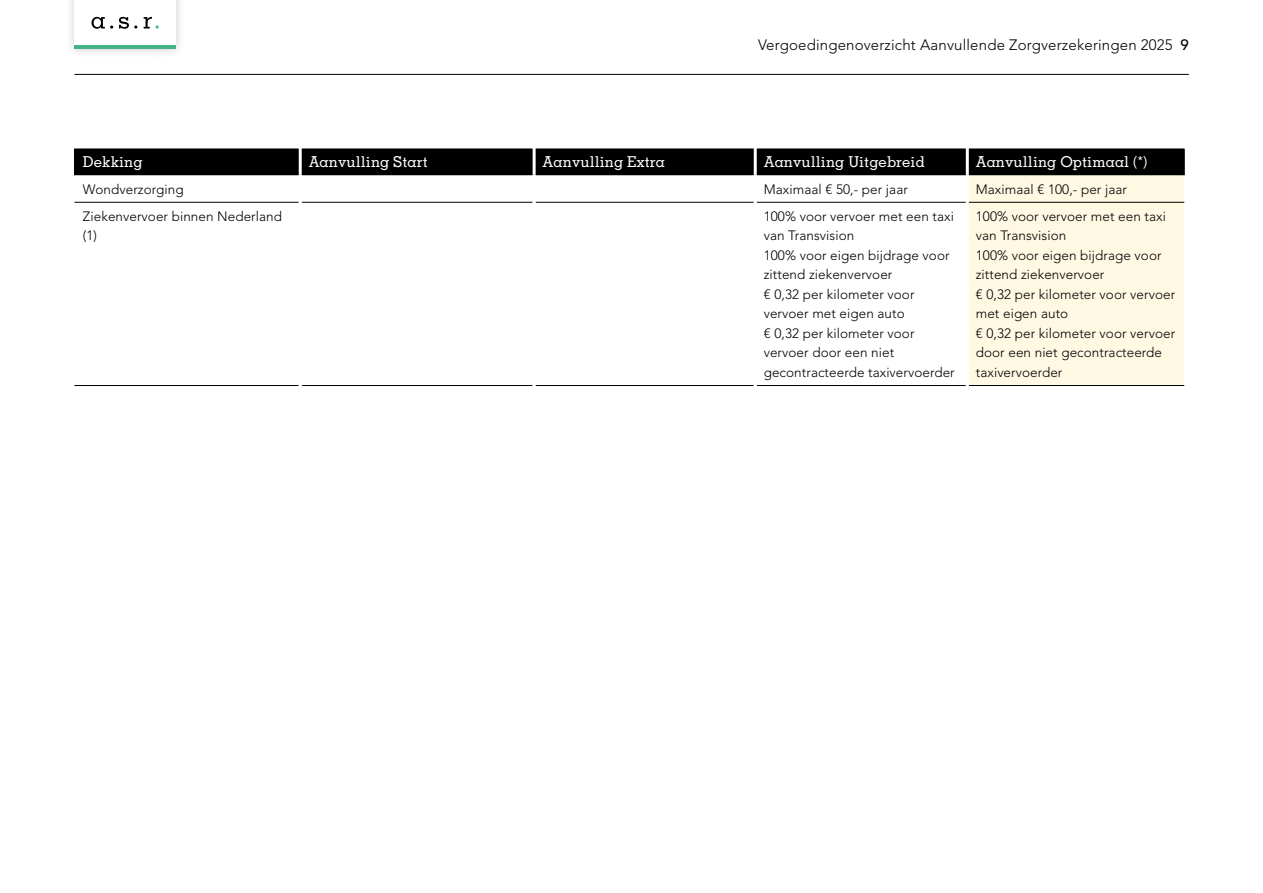
<style>
.page{position:relative;width:1263px;height:893px;background:#fff}
.page>*{position:absolute;margin:0;border:0;box-sizing:border-box;transform-origin:0 0}
.t1{font:500 15px "Memphis LT Std";letter-spacing:.005em;color:#fff}
.t2{font:300 15px "Avenir LT Std";letter-spacing:.01em;color:#000}
.t3{font:300 13.5px/19.5px "Avenir LT Std";letter-spacing:.005em;color:#000}
.s1{font-weight:500}
</style>
<div class="page">
<div style="left:969px;top:175px;width:215px;height:210px;background:#fff8e3"></div>
<div style="left:74px;top:149px;width:1111px;height:26px;background:#000"></div>
<hr style="left:299px;top:149px;width:3px;height:25px;background:#fff">
<hr style="left:533px;top:149px;width:3px;height:25px;background:#fff">
<hr style="left:754px;top:149px;width:3px;height:25px;background:#fff">
<hr style="left:966px;top:149px;width:3px;height:25px;background:#fff">
<hr style="left:75px;top:174px;width:224px;height:1px;background:#000">
<hr style="left:302px;top:174px;width:231px;height:1px;background:#000">
<hr style="left:536px;top:174px;width:218px;height:1px;background:#000">
<hr style="left:757px;top:174px;width:209px;height:1px;background:#000">
<hr style="left:969px;top:174px;width:215px;height:1px;background:#000">
<hr style="left:74px;top:385px;width:225px;height:1px;background:#000">
<hr style="left:302px;top:385px;width:231px;height:1px;background:#000">
<hr style="left:536px;top:385px;width:218px;height:1px;background:#000">
<hr style="left:757px;top:385px;width:209px;height:1px;background:#000">
<hr style="left:969px;top:385px;width:215px;height:1px;background:#000">
<hr style="left:74px;top:202px;width:225px;height:1px;background:#000">
<hr style="left:302px;top:202px;width:231px;height:1px;background:#000">
<hr style="left:536px;top:202px;width:218px;height:1px;background:#000">
<hr style="left:757px;top:202px;width:209px;height:1px;background:#000">
<hr style="left:969px;top:202px;width:215px;height:1px;background:#000">
<hr style="left:299px;top:174px;width:3px;height:28px;background:#fff">
<hr style="left:533px;top:174px;width:3px;height:28px;background:#fff">
<hr style="left:754px;top:174px;width:3px;height:28px;background:#fff">
<hr style="left:966px;top:174px;width:3px;height:28px;background:#fff">
<div style="left:64px;top:0;width:122px;height:59px;background:#000;opacity:.2"></div>
<div style="left:74px;top:0;width:102px;height:49px;background:#fff"></div>
<svg style="left:144px;top:17px;width:15px;height:12px"></svg>
<svg style="left:92px;top:17px;width:21px;height:12px"></svg>
<svg style="left:119px;top:17px;width:18px;height:12px"></svg>
<hr style="left:74px;top:46px;width:102px;height:3px;background:#45b385">
<hr style="left:74px;top:74px;width:1115px;height:1px;background:#000">
<p class="t2" style="left:758px;top:36px;width:432px">Vergoedingenoverzicht Aanvullende Zorgverzekeringen 2025 <span class="s1">9</span></p>
<p class="t1" style="left:83px;top:153px;width:61px">Dekking</p>
<p class="t1" style="left:309px;top:153px;width:121px">Aanvulling Start</p>
<p class="t1" style="left:543px;top:153px;width:124px">Aanvulling Extra</p>
<p class="t1" style="left:764px;top:153px;width:163px">Aanvulling Uitgebreid</p>
<p class="t1" style="left:976px;top:153px;width:173px">Aanvulling Optimaal (*)</p>
<p class="t3" style="left:83px;top:179px;width:102px">Wondverzorging</p>
<p class="t3" style="left:764px;top:179px;width:146px">Maximaal € 50,- per jaar</p>
<p class="t3" style="left:976px;top:179px;width:153px">Maximaal € 100,- per jaar</p>
<p class="t3" style="left:83px;top:207px;width:201px">Ziekenvervoer binnen Nederland (1)</p>
<p class="t3" style="left:764px;top:207px;width:193px">100% voor vervoer met een taxi van Transvision<br>100% voor eigen bijdrage voor zittend ziekenvervoer<br>€ 0,32 per kilometer voor vervoer met eigen auto<br>€ 0,32 per kilometer voor vervoer door een niet gecontracteerde taxivervoerder</p>
<p class="t3" style="left:976px;top:207px;width:201px">100% voor vervoer met een taxi van Transvision<br>100% voor eigen bijdrage voor zittend ziekenvervoer<br>€ 0,32 per kilometer voor vervoer met eigen auto<br>€ 0,32 per kilometer voor vervoer door een niet gecontracteerde taxivervoerder</p>
</div>
